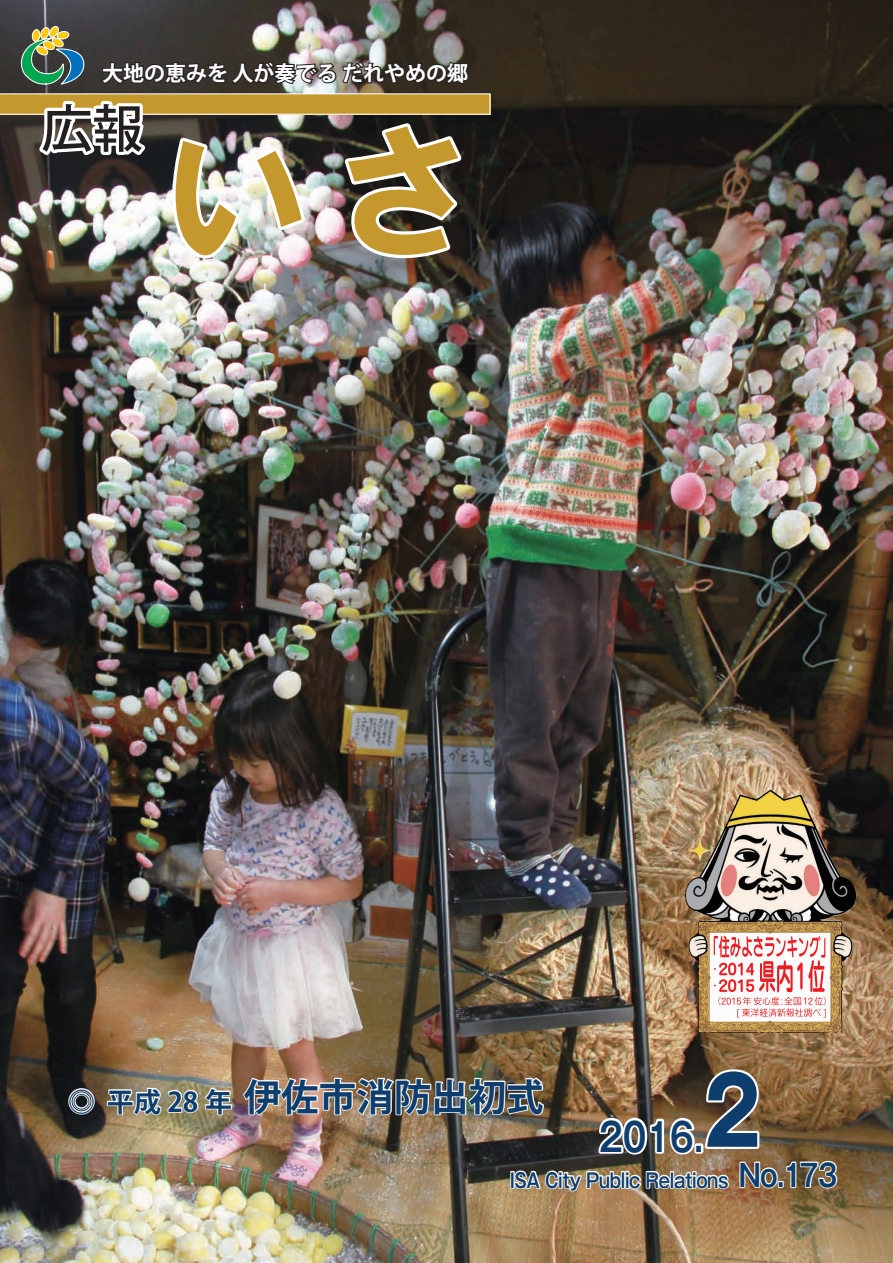
<style>
.page{position:relative;width:893px;height:1263px;background:#fff}
.page>*{position:absolute;margin:0;border:0;box-sizing:border-box;transform-origin:0 0}
.t1{font:150px "HG Soei Kakugothic UB";color:#c5982e}
.t2{font:700 93px "Gothic MB101 Pr 5";color:#0d3e6e;scale:.8 1}
.t3{font:500 51px "Koz Go Pro";color:#231f20}
.t4{font:700 39px "Gothic MB101 Pr 5 De";color:#0d3e6e;scale:.8 1}
.t5{font:700 37.5px "Koz Go Pro";color:#0d3e6e}
.t6{font:700 30.6px "Gothic MB101 Pr 5 De";color:#0d3e6e;scale:.83 1}
.t7{font:700 27px "Koz Go Pro";color:#0d3e6e}
.t8{font:700 21px "Koz Go Pro";color:#fff}
.t9{font:700 19.8px "Gothic MB101 Pr 5 De";letter-spacing:-.035em;color:#0d3e6e;scale:.83 1}
</style>
<div class="page">
<img style="left:0;top:0;width:893px;height:1263px">
<img style="left:685px;top:790px;width:85px;height:241px">
<svg style="left:714px;top:936px;width:112px;height:81px"></svg>
<svg style="left:67px;top:1087px;width:29px;height:29px"></svg>
<svg style="left:106px;top:1086px;width:127px;height:31px"></svg>
<img style="left:242px;top:860px;width:303px;height:257px">
<img style="left:0;top:23px;width:491px;height:241px">
<div style="left:510px;top:1171px;width:5px;height:18px;border:2px solid #fff"></div>
<img style="left:513px;top:1167px;width:217px;height:25px">
<svg style="left:738px;top:1160px;width:41px;height:29px"></svg>
<div style="left:778px;top:1181px;width:6px;height:7px;border:2px solid #fff"></div>
<svg style="left:785px;top:1160px;width:53px;height:29px"></svg>
<svg style="left:596px;top:1116px;width:101px;height:41px"></svg>
<div style="left:694px;top:1143px;width:9px;height:11px;border:4px solid #fff"></div>
<svg style="left:703px;top:1067px;width:58px;height:84px"></svg>
<p class="t8" style="left:102px;top:60px;width:368px">大地の恵みを人が奏でるだれやめの郷</p>
<h3 class="t3" style="left:41px;top:96px;width:103px">広報</h3>
<h1 class="t1" style="left:162px;top:119px;width:320px">いさ</h1>
<h3 class="t7" style="left:68px;top:1084px;width:166px">◎ 平成 28 年</h3>
<h3 class="t5" style="left:244px;top:1073px;width:301px">伊佐市消防出初式</h3>
<h2 class="t2" style="left:704px;top:1034px;width:72px">2</h2>
<h3 class="t4" style="left:599px;top:1104px;width:132px">2016.</h3>
<p class="t9" style="left:510px;top:1164px;width:265px">ISA City Public Relations</p>
<h3 class="t6" style="left:739px;top:1150px;width:121px">No.173</h3>
</div>
